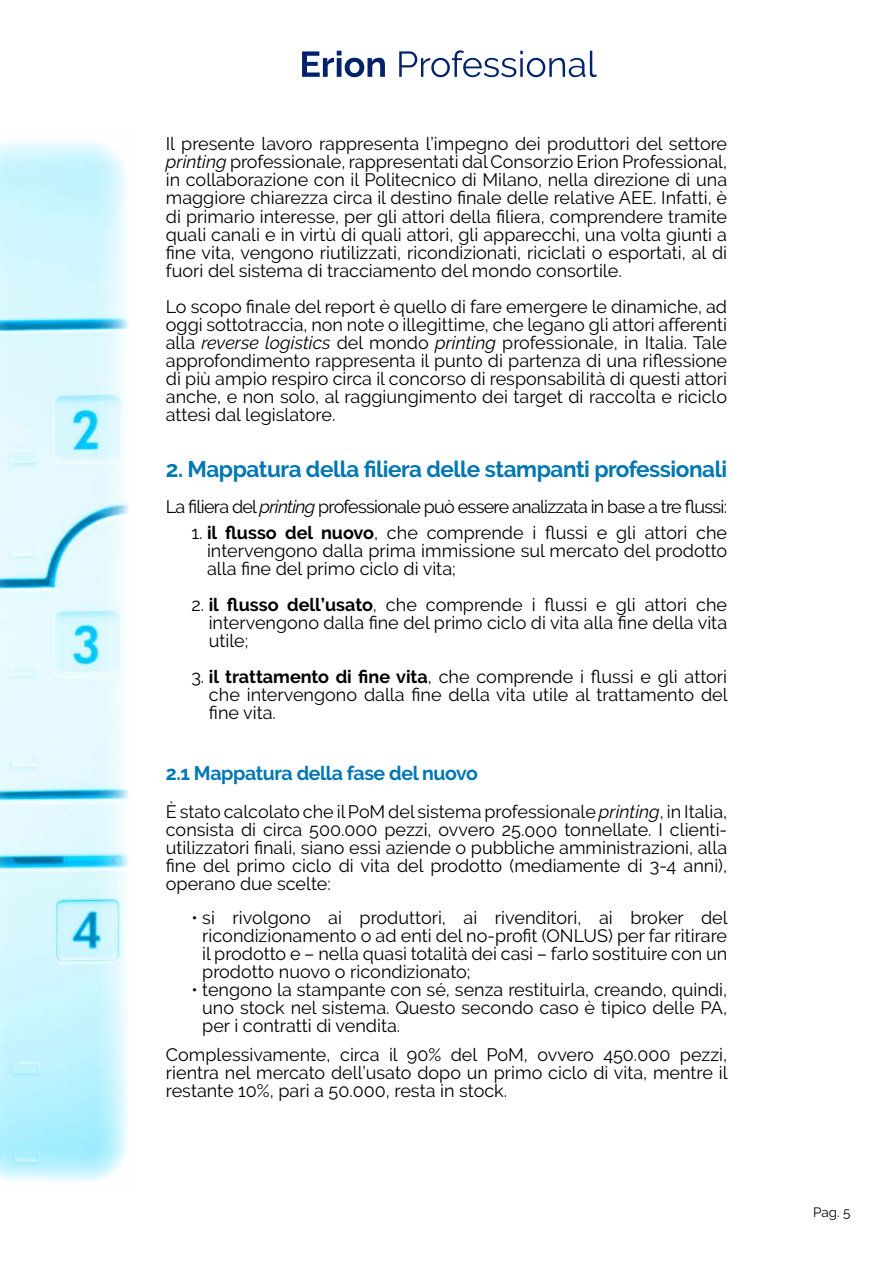
<style>
.page{position:relative;width:893px;height:1263px;background:#fff}
.page>*{position:absolute;margin:0;border:0;box-sizing:border-box;transform-origin:0 0}
.t1{font:700 22.5px "Raleway";letter-spacing:-.02em;color:#0077b3}
.t2{font:700 19.5px "Raleway";letter-spacing:-.02em;color:#0077b3}
.t3{font:18px/18px "Raleway";color:#000;text-align:justify}
.t4{font:18px "Raleway";letter-spacing:-.04em;color:#000}
.t5{font:13.5px "Raleway";color:#000}
.s1{font-style:italic}
.s2{font-weight:700}
</style>
<div class="page">
<img style="left:0;top:141px;width:129px;height:1040px">
<svg style="left:302px;top:51px;width:83px;height:26px"></svg>
<svg style="left:399px;top:50px;width:198px;height:27px"></svg>
<p class="t3" style="left:166px;top:135px;width:563px">Il presente lavoro rappresenta l’impegno dei produttori del settore <span class="s1">printing</span> professionale, rappresentati dal Consorzio Erion Professional, in collaborazione con il Politecnico di Milano, nella direzione di una maggiore chiarezza circa il destino finale delle relative AEE. Infatti, è di primario interesse, per gli attori della filiera, comprendere tramite quali canali e in virtù di quali attori, gli apparecchi, una volta giunti a fine vita, vengono riutilizzati, ricondizionati, riciclati o esportati, al di fuori del sistema di tracciamento del mondo consortile.</p>
<p class="t3" style="left:166px;top:297px;width:563px">Lo scopo finale del report è quello di fare emergere le dinamiche, ad oggi sottotraccia, non note o illegittime, che legano gli attori afferenti alla <span class="s1">reverse logistics</span> del mondo <span class="s1">printing</span> professionale, in Italia. Tale approfondimento rappresenta il punto di partenza di una riflessione di più ampio respiro circa il concorso di responsabilità di questi attori anche, e non solo, al raggiungimento dei target di raccolta e riciclo attesi dal legislatore.</p>
<p class="t1" style="left:166px;top:456px;width:563px">2. Mappatura della filiera delle stampanti professionali</p>
<p class="t4" style="left:166px;top:496px;width:563px">La filiera del <span class="s1">printing</span> professionale può essere analizzata in base a tre flussi:</p>
<p class="t3" style="left:207px;top:524px;width:522px;text-indent:-16px">1. <span class="s2">il flusso del nuovo</span>, che comprende i flussi e gli attori che intervengono dalla prima immissione sul mercato del prodotto alla fine del primo ciclo di vita;</p>
<p class="t3" style="left:209px;top:596px;width:520px;text-indent:-17px">2. <span class="s2">il flusso dell’usato</span>, che comprende i flussi e gli attori che intervengono dalla fine del primo ciclo di vita alla fine della vita utile;</p>
<p class="t3" style="left:209px;top:668px;width:520px;text-indent:-18px">3. <span class="s2">il trattamento di fine vita</span>, che comprende i flussi e gli attori che intervengono dalla fine della vita utile al trattamento del fine vita.</p>
<p class="t2" style="left:166px;top:762px;width:314px">2.1 Mappatura della fase del nuovo</p>
<p class="t3" style="left:166px;top:802px;width:563px">È stato calcolato che il PoM del sistema professionale <span class="s1">printing</span>, in Italia, consista di circa 500.000 pezzi, ovvero 25.000 tonnellate. I clienti&shy;utilizzatori finali, siano essi aziende o pubbliche amministrazioni, alla fine del primo ciclo di vita del prodotto (mediamente di 3-4 anni), operano due scelte:</p>
<p class="t3" style="left:202px;top:908px;width:527px;text-indent:-11px">• si rivolgono ai produttori, ai rivenditori, ai broker del ricondizionamento o ad enti del no-profit (ONLUS) per far ritirare il prodotto e – nella quasi totalità dei casi – farlo sostituire con un prodotto nuovo o ricondizionato;</p>
<p class="t3" style="left:202px;top:980px;width:526px;text-indent:-11px">• tengono la stampante con sé, senza restituirla, creando, quindi, uno stock nel sistema. Questo secondo caso è tipico delle PA, per i contratti di vendita.</p>
<p class="t3" style="left:166px;top:1046px;width:563px">Complessivamente, circa il 90% del PoM, ovvero 450.000 pezzi, rientra nel mercato dell’usato dopo un primo ciclo di vita, mentre il restante 10%, pari a 50.000, resta in stock.</p>
<p class="t5" style="left:813px;top:1205px;width:39px">Pag. 5</p>
</div>
